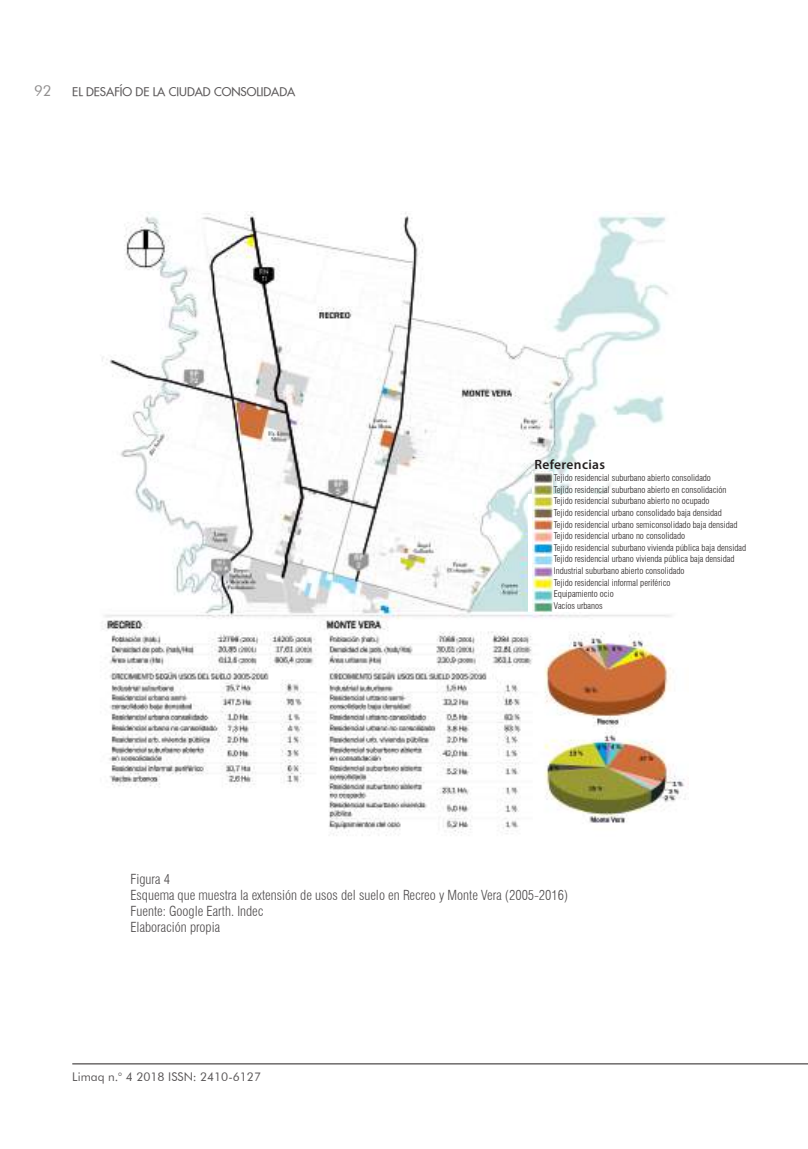
<style>
.page{position:relative;width:808px;height:1149px;background:#fff}
.page>*{position:absolute;margin:0;border:0;box-sizing:border-box;transform-origin:0 0}
.t1{font:15px "Futura BT";color:#241f1f}
.t2{font:300 condensed 13.5px/15.9px "Swiss 721 BT";color:#4e4b4c}
.t3{font:600 13.5px "Myriad Pro";letter-spacing:.025em;color:#241f1f}
.t4{font:12px "Fusi Normal";color:#5a5758}
.t5{font:12px "Futura BT";color:#5a5758}
.t6{font:300 condensed 9px/11.7px "Swiss 721 BT";color:#241f1f}
</style>
<div class="page">
<hr style="left:72px;top:1063px;width:736px;height:1px;background:#241f1f">
<img style="left:102px;top:211px;width:587px;height:625px">
<div style="left:528px;top:494px;width:151px;height:117px;background:#fff"></div>
<img style="left:532px;top:471px;width:20px;height:140px">
<h1 class="t1" style="left:34px;top:81px;width:19px">92</h1>
<h3 class="t4" style="left:72px;top:84px;width:225px">EL DESAFÍO DE LA CIUDAD CONSOLIDADA</h3>
<h2 class="t3" style="left:534px;top:455px;width:72px">Referencias</h2>
<p class="t6" style="left:554px;top:471px;width:194px">Tejido residencial suburbano abierto consolidado<br>Tejido residencial suburbano abierto en consolidación Tejido residencial suburbano abierto no ocupado<br>Tejido residencial urbano consolidado baja densidad<br>Tejido residencial urbano semiconsolidado baja densidad Tejido residencial urbano no consolidado<br>Tejido residencial suburbano vivienda pública baja densidad Tejido residencial urbano vivienda pública baja densidad Industrial suburbano abierto consolidado<br>Tejido residencial informal periférico<br>Equipamiento ocio<br>Vacíos urbanos</p>
<h2 class="t2" style="left:130px;top:870px;width:439px">Figura 4<br>Esquema que muestra la extensión de usos del suelo en Recreo y Monte Vera (2005-2016)<br>Fuente: Google Earth. Indec<br>Elaboración propia</h2>
<h3 class="t5" style="left:72px;top:1069px;width:190px">Limaq n.° 4 2018 ISSN: 2410-6127</h3>
</div>
